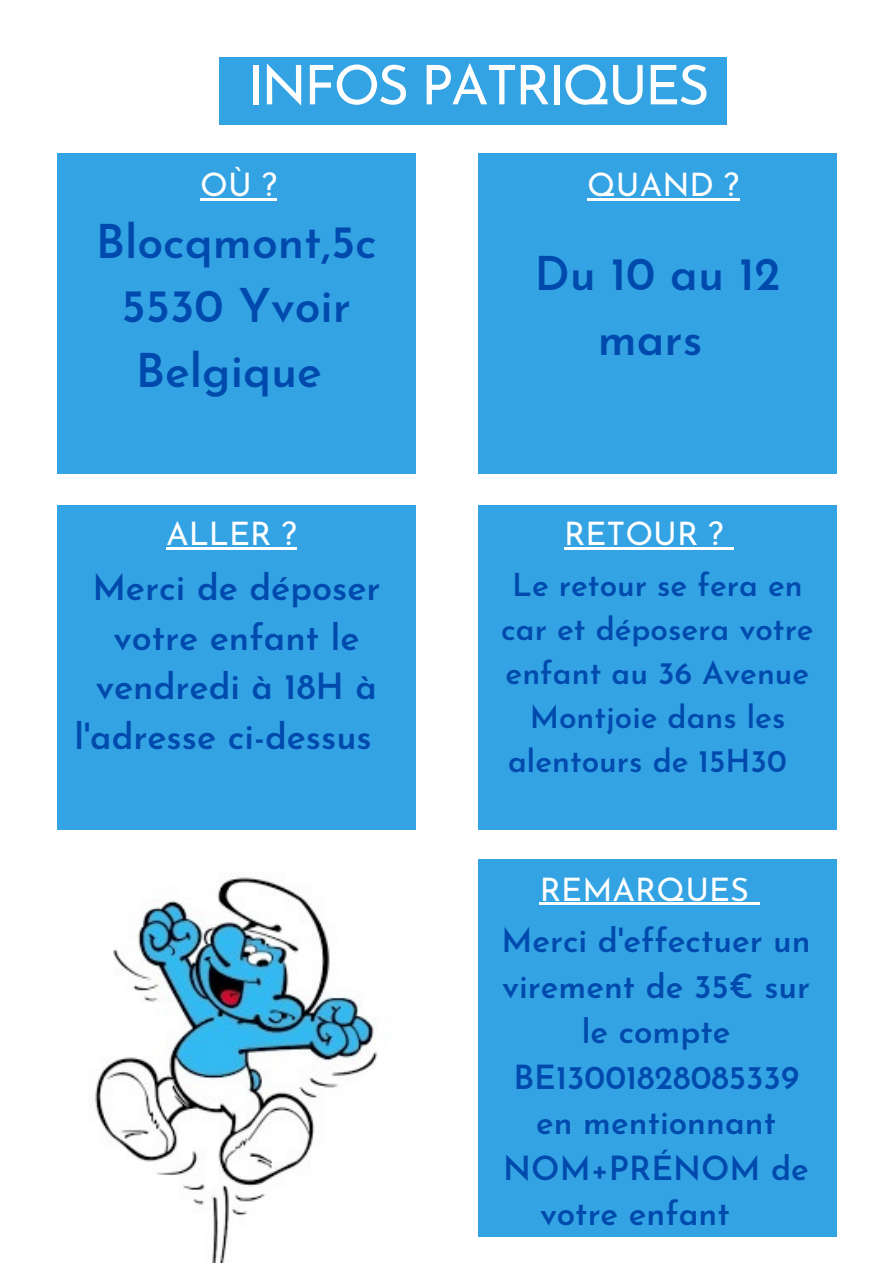
<style>
.page{position:relative;width:893px;height:1264px;background:#fff}
.page>*{position:absolute;margin:0;border:0;box-sizing:border-box;transform-origin:0 0}
.t1{font:54.45px "Josefin Sans";letter-spacing:-.05em;color:#fff}
.t2{font:600 46.5px/64.1px "Josefin Sans";color:#004aad;text-align:center}
.t3{font:600 36px/49.5px "Josefin Sans";color:#004aad;text-align:center}
.t4{font:600 33.15px "Josefin Sans";color:#004aad}
.t5{font:32.4px "Josefin Sans";color:#fff}
.t6{font:600 31.5px "Josefin Sans";color:#004aad}
</style>
<div class="page">
<div style="left:219px;top:57px;width:508px;height:67px;background:#33a3e4"></div>
<div style="left:478px;top:153px;width:358px;height:321px;background:#33a3e4"></div>
<div style="left:478px;top:505px;width:358px;height:324px;background:#33a3e4"></div>
<div style="left:478px;top:858px;width:358px;height:378px;background:#33a3e4"></div>
<div style="left:57px;top:153px;width:358px;height:321px;background:#33a3e4"></div>
<div style="left:57px;top:505px;width:358px;height:324px;background:#33a3e4"></div>
<img style="left:95px;top:877px;width:283px;height:385px">
<hr style="left:200px;top:198px;width:77px;height:2px;background:#fff">
<hr style="left:166px;top:547px;width:131px;height:3px;background:#fff">
<hr style="left:564px;top:547px;width:159px;height:3px;background:#fff">
<svg style="left:723px;top:547px;width:10px;height:3px"></svg>
<hr style="left:587px;top:198px;width:152px;height:2px;background:#fff">
<hr style="left:539px;top:902px;width:210px;height:3px;background:#fff">
<svg style="left:749px;top:902px;width:10px;height:3px"></svg>
<h1 class="t1" style="left:247px;top:63px;width:464px">INFOS PATRIQUES</h1>
<p class="t5" style="left:200px;top:171px;width:78px">OÙ ?</p>
<h2 class="t2" style="left:96px;top:215px;width:282px">Blocqmont,5c<br>5530 Yvoir<br>Belgique</h2>
<p class="t5" style="left:587px;top:171px;width:153px">QUAND ?</p>
<h2 class="t2" style="left:534px;top:247px;width:248px">Du 10 au 12 mars</h2>
<p class="t5" style="left:166px;top:521px;width:132px">ALLER ?</p>
<p class="t5" style="left:564px;top:521px;width:161px">RETOUR ?</p>
<p class="t3" style="left:74px;top:566px;width:307px">Merci de déposer votre enfant le vendredi à 18H à l'adresse ci-dessus</p>
<p class="t6" style="left:512px;top:572px;width:292px">Le retour se fera en</p>
<p class="t6" style="left:501px;top:616px;width:314px">car et déposera votre</p>
<p class="t6" style="left:505px;top:660px;width:305px">enfant au 36 Avenue</p>
<p class="t6" style="left:529px;top:704px;width:257px">Montjoie dans les</p>
<p class="t6" style="left:508px;top:748px;width:280px">alentours de 15H30</p>
<p class="t5" style="left:539px;top:876px;width:211px">REMARQUES</p>
<p class="t4" style="left:501px;top:927px;width:311px">Merci d'effectuer un</p>
<p class="t4" style="left:502px;top:972px;width:309px">virement de 35€ sur</p>
<p class="t4" style="left:581px;top:1018px;width:150px">le compte</p>
<p class="t4" style="left:513px;top:1063px;width:287px">BE13001828085339</p>
<p class="t4" style="left:536px;top:1109px;width:241px">en mentionnant</p>
<p class="t4" style="left:503px;top:1154px;width:307px">NOM+PRÉNOM de</p>
<p class="t4" style="left:540px;top:1200px;width:191px">votre enfant</p>
</div>
